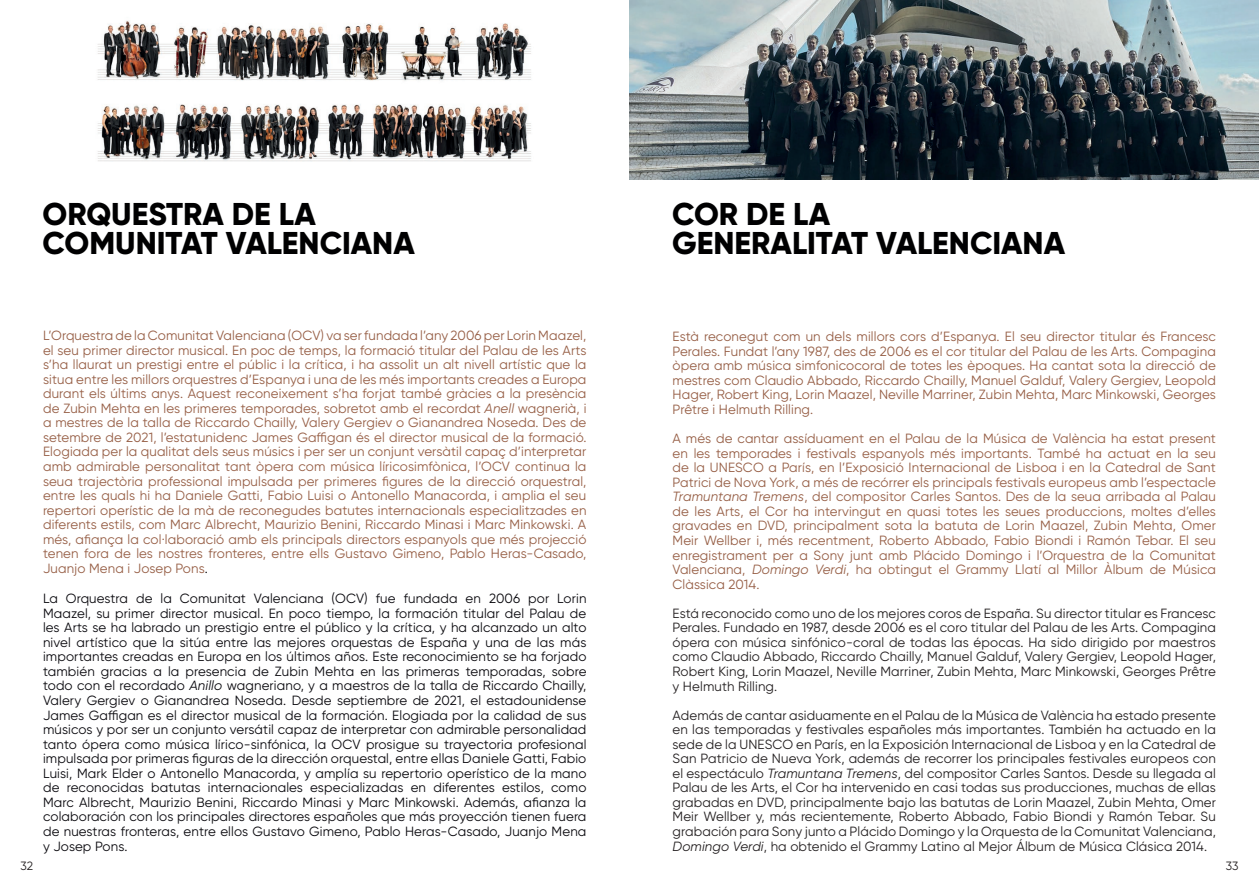
<style>
.page{position:relative;width:1259px;height:893px;background:#fff}
.page>*{position:absolute;margin:0;border:0;box-sizing:border-box;transform-origin:0 0}
.t1{font:800 31.5px/28.5px "Gilroy";color:#000001}
.t2{font:13.35px/14.5px "Gilroy";letter-spacing:.01em;color:#965e45;text-align:justify}
.t3{font:13.35px/14.5px "Gilroy";letter-spacing:.01em;color:#0a090e;text-align:justify}
.t4{font:13.35px/14.5px "Gilroy";letter-spacing:.01em;color:#231f20;text-align:justify}
.t5{font:12px "Gilroy";color:#231f20}
.s1{font-style:italic}
.s2{color:#0a090e}
</style>
<div class="page">
<img style="left:97px;top:20px;width:434px;height:142px">
<img style="left:629px;top:0;width:630px;height:179px">
<h1 class="t1" style="left:43px;top:200px;width:374px">ORQUESTRA DE LA<br>COMUNITAT VALENCIANA</h1>
<h1 class="t1" style="left:672px;top:200px;width:395px">COR DE LA<br>GENERALITAT VALENCIANA</h1>
<p class="t2" style="left:43px;top:328px;width:545px">L’Orquestra de la Comunitat Valenciana (OCV) va ser fundada l’any 2006 per Lorin Maazel, el seu primer director musical. En poc de temps, la formació titular del Palau de les Arts s’ha llaurat un prestigi entre el públic i la crítica, i ha assolit un alt nivell artístic que la situa entre les millors orquestres d’Espanya i una de les més importants creades a Europa durant els últims anys. Aquest reconeixement s’ha forjat també gràcies a la presència de Zubin Mehta en les primeres temporades, sobretot amb el recordat <span class="s1">Anell</span> wagnerià, i a mestres de la talla de Riccardo Chailly, Valery Gergiev o Gianandrea Noseda. Des de setembre de 2021, l’estatunidenc James Gaffigan és el director musical de la formació.<br>Elogiada per la qualitat dels seus músics i per ser un conjunt versàtil capaç d’interpretar amb admirable personalitat tant òpera com música líricosimfònica, l’OCV continua la seua trajectòria professional impulsada per primeres figures de la direcció orquestral, entre les quals hi ha Daniele Gatti, Fabio Luisi o Antonello Manacorda, i amplia el seu repertori operístic de la mà de reconegudes batutes internacionals especialitzades en diferents estils, com Marc Albrecht, Maurizio Benini, Riccardo Minasi i Marc Minkowski. A més, afiança la col·laboració amb els principals directors espanyols que més projecció tenen fora de les nostres fronteres, entre ells Gustavo Gimeno, Pablo Heras-Casado, Juanjo Mena i Josep Pons<span class="s2">.</span></p>
<p class="t3" style="left:43px;top:591px;width:545px">La Orquestra de la Comunitat Valenciana (OCV) fue fundada en 2006 por Lorin Maazel, su primer director musical. En poco tiempo, la formación titular del Palau de les Arts se ha labrado un prestigio entre el público y la crítica, y ha alcanzado un alto nivel artístico que la sitúa entre las mejores orquestas de España y una de las más importantes creadas en Europa en los últimos años. Este reconocimiento se ha forjado también gracias a la presencia de Zubin Mehta en las primeras temporadas, sobre todo con el recordado <span class="s1">Anillo</span> wagneriano, y a maestros de la talla de Riccardo Chailly, Valery Gergiev o Gianandrea Noseda. Desde septiembre de 2021, el estadounidense James Gaffigan es el director musical de la formación. Elogiada por la calidad de sus músicos y por ser un conjunto versátil capaz de interpretar con admirable personalidad tanto ópera como música lírico-sinfónica, la OCV prosigue su trayectoria profesional impulsada por primeras figuras de la dirección orquestal, entre ellas Daniele Gatti, Fabio Luisi, Mark Elder o Antonello Manacorda, y amplía su repertorio operístico de la mano de reconocidas batutas internacionales especializadas en diferentes estilos, como Marc Albrecht, Maurizio Benini, Riccardo Minasi y Marc Minkowski. Además, afianza la colaboración con los principales directores españoles que más proyección tienen fuera de nuestras fronteras, entre ellos Gustavo Gimeno, Pablo Heras-Casado, Juanjo Mena y Josep Pons.</p>
<p class="t2" style="left:672px;top:329px;width:545px">Està reconegut com un dels millors cors d’Espanya. El seu director titular és Francesc Perales. Fundat l’any 1987, des de 2006 es el cor titular del Palau de les Arts. Compagina òpera amb música simfonicocoral de totes les èpoques. Ha cantat sota la direcció de mestres com Claudio Abbado, Riccardo Chailly, Manuel Galduf, Valery Gergiev, Leopold Hager, Robert King, Lorin Maazel, Neville Marriner, Zubin Mehta, Marc Minkowski, Georges Prêtre i Helmuth Rilling.</p>
<p class="t2" style="left:672px;top:431px;width:545px">A més de cantar assíduament en el Palau de la Música de València ha estat present en les temporades i festivals espanyols més importants. També ha actuat en la seu de la UNESCO a París, en l’Exposició Internacional de Lisboa i en la Catedral de Sant Patrici de Nova York, a més de recórrer els principals festivals europeus amb l’espectacle <span class="s1">Tramuntana Tremens</span>, del compositor Carles Santos. Des de la seua arribada al Palau de les Arts, el Cor ha intervingut en quasi totes les seues produccions, moltes d’elles gravades en DVD, principalment sota la batuta de Lorin Maazel, Zubin Mehta, Omer Meir Wellber i, més recentment, Roberto Abbado, Fabio Biondi i Ramón Tebar. El seu enregistrament per a Sony junt amb Plácido Domingo i l’Orquestra de la Comunitat Valenciana, <span class="s1">Domingo Verdi</span>, ha obtingut el Grammy Llatí al Millor Àlbum de Música Clàssica 2014.</p>
<p class="t4" style="left:672px;top:606px;width:545px">Está reconocido como uno de los mejores coros de España. Su director titular es Francesc Perales. Fundado en 1987, desde 2006 es el coro titular del Palau de les Arts. Compagina ópera con música sinfónico-coral de todas las épocas. Ha sido dirigido por maestros como Claudio Abbado, Riccardo Chailly, Manuel Galduf, Valery Gergiev, Leopold Hager, Robert King, Lorin Maazel, Neville Marriner, Zubin Mehta, Marc Minkowski, Georges Prêtre y Helmuth Rilling.</p>
<p class="t4" style="left:672px;top:707px;width:545px">Además de cantar asiduamente en el Palau de la Música de València ha estado presente en las temporadas y festivales españoles más importantes. También ha actuado en la sede de la UNESCO en París, en la Exposición Internacional de Lisboa y en la Catedral de San Patricio de Nueva York, además de recorrer los principales festivales europeos con el espectáculo <span class="s1">Tramuntana Tremens</span>, del compositor Carles Santos. Desde su llegada al Palau de les Arts, el Cor ha intervenido en casi todas sus producciones, muchas de ellas grabadas en DVD, principalmente bajo las batutas de Lorin Maazel, Zubin Mehta, Omer Meir Wellber y, más recientemente, Roberto Abbado, Fabio Biondi y Ramón Tebar. Su grabación para Sony junto a Plácido Domingo y la Orquesta de la Comunitat Valenciana, <span class="s1">Domingo Verdi</span>, ha obtenido el Grammy Latino al Mejor Álbum de Música Clásica 2014.</p>
<p class="t5" style="left:21px;top:858px;width:14px">32</p>
<p class="t5" style="left:1225px;top:858px;width:14px">33</p>
</div>
